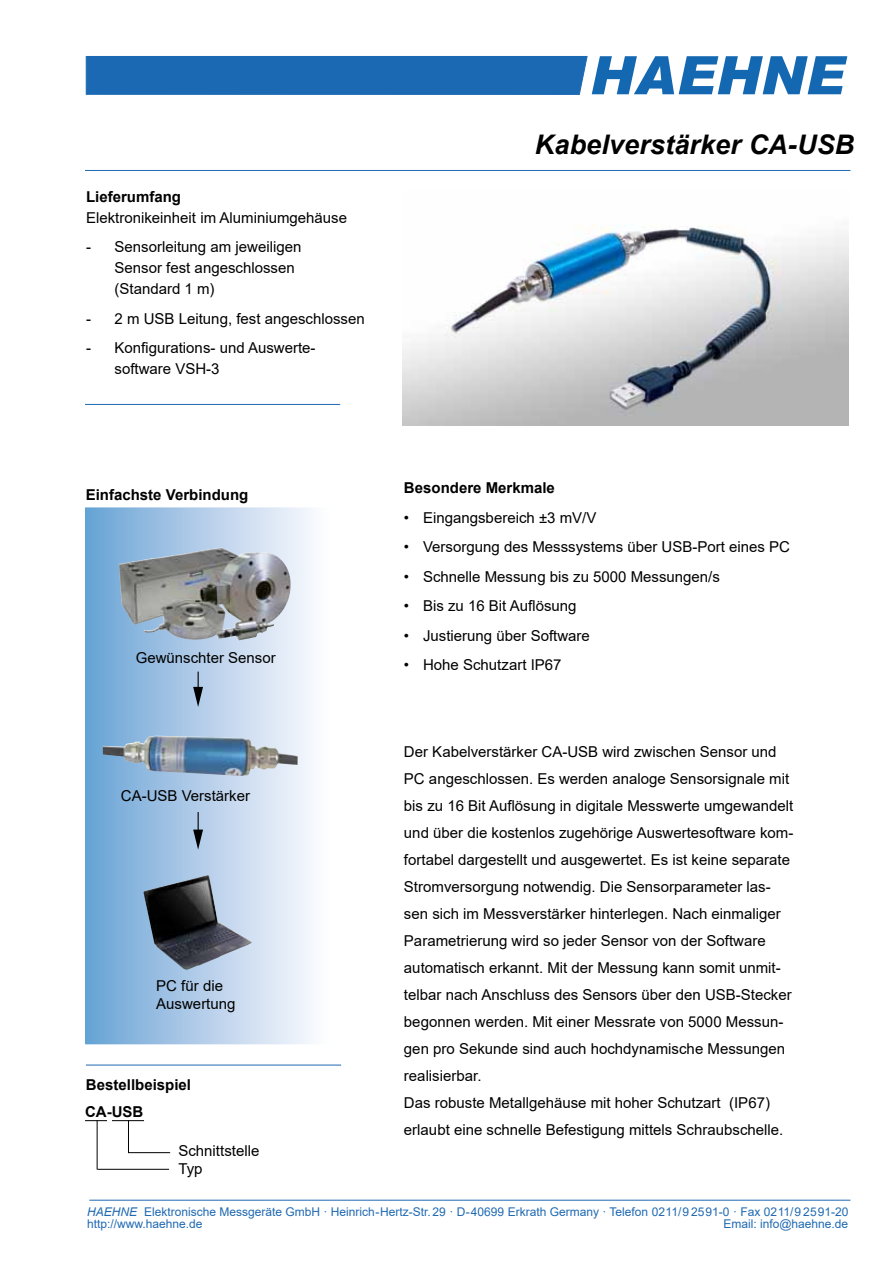
<style>
.page{position:relative;width:893px;height:1263px;background:#fff}
.page>*{position:absolute;margin:0;border:0;box-sizing:border-box;transform-origin:0 0}
.t1{font:italic 700 27px "Arial";letter-spacing:.005em;color:#000}
.t2{font:15px/27px "Arial";color:#000}
.t3{font:700 15px "Arial";color:#000}
.t4{font:12px/11.7px "Arial";color:#1f69b2}
.s1{font-style:italic}
</style>
<div class="page">
<hr style="left:85px;top:170px;width:765px;height:1px;background:#1f69b2">
<hr style="left:89px;top:1200px;width:761px;height:1px;background:#1f69b2">
<svg style="left:85px;top:56px;width:762px;height:38px;background:#3a7ebc"></svg>
<hr style="left:85px;top:404px;width:255px;height:1px;background:#1f69b2">
<hr style="left:86px;top:1065px;width:255px;height:1px;background:#1f69b2">
<hr style="left:97px;top:1120px;width:1px;height:50px;background:#000">
<hr style="left:97px;top:1169px;width:72px;height:1px;background:#000">
<hr style="left:85px;top:1120px;width:59px;height:1px;background:#000">
<hr style="left:128px;top:1120px;width:1px;height:33px;background:#000">
<hr style="left:129px;top:1152px;width:41px;height:1px;background:#000">
<img style="left:402px;top:225px;width:447px;height:200px">
<svg style="left:88px;top:510px;width:224px;height:531px;background:#aec9e3"></svg>
<div style="left:85px;top:507px;width:245px;height:537px;border:2px solid #fff"></div>
<img style="left:144px;top:875px;width:108px;height:94px">
<svg style="left:193px;top:672px;width:10px;height:35px"></svg>
<svg style="left:193px;top:812px;width:10px;height:38px"></svg>
<img style="left:119px;top:547px;width:103px;height:78px">
<img style="left:103px;top:736px;width:195px;height:40px">
<p class="t3" style="left:86px;top:186px;width:97px">Lieferumfang</p>
<p class="t2" style="left:86px;top:204px;width:262px">Elektronikeinheit im Aluminiumgehäuse</p>
<p class="t2" style="left:115px;top:237px;width:188px;line-height:21px;text-indent:-28px">- Sensorleitung am jeweiligen<br>Sensor fest angeschlossen (Standard 1 m)</p>
<p class="t2" style="left:86px;top:305px;width:280px">- 2 m USB Leitung, fest angeschlossen</p>
<p class="t2" style="left:115px;top:338px;width:202px;line-height:21px;text-indent:-28px">- Konfigurations- und Auswerte&shy;software VSH-3</p>
<h1 class="t1" style="left:535px;top:126px;width:321px">Kabelverstärker CA-USB</h1>
<p class="t3" style="left:86px;top:484px;width:164px">Einfachste Verbindung</p>
<p class="t2" style="left:136px;top:644px;width:142px">Gewünschter Sensor</p>
<p class="t2" style="left:121px;top:782px;width:131px">CA-USB Verstärker</p>
<p class="t2" style="left:156px;top:977px;width:81px;line-height:18px">PC für die<br>Auswertung</p>
<p class="t3" style="left:86px;top:1074px;width:107px">Bestellbeispiel</p>
<p class="t3" style="left:85px;top:1101px;width:60px">CA-USB</p>
<p class="t2" style="left:178px;top:1141px;width:82px;line-height:18px">Schnittstelle<br>Typ</p>
<p class="t3" style="left:404px;top:477px;width:152px">Besondere Merkmale</p>
<p class="t2" style="left:404px;top:504px;width:194px">• Eingangsbereich ±3 mV/V</p>
<p class="t2" style="left:404px;top:533px;width:387px">• Versorgung des Messsystems über USB-Port eines PC</p>
<p class="t2" style="left:404px;top:563px;width:317px">• Schnelle Messung bis zu 5000 Messungen/s</p>
<p class="t2" style="left:404px;top:592px;width:174px">• Bis zu 16 Bit Auflösung</p>
<p class="t2" style="left:404px;top:622px;width:187px">• Justierung über Software</p>
<p class="t2" style="left:404px;top:651px;width:159px">• Hohe Schutzart IP67</p>
<p class="t2" style="left:404px;top:738px;width:391px">Der Kabelverstärker CA-USB wird zwischen Sensor und PC angeschlossen. Es werden analoge Sensorsignale mit bis zu 16 Bit Auflösung in digitale Messwerte umgewandelt und über die kostenlos zugehörige Auswertesoftware kom&shy;fortabel dargestellt und ausgewertet. Es ist keine separate Stromversorgung notwendig. Die Sensorparameter las&shy;sen sich im Messverstärker hinterlegen. Nach einmaliger Parametrierung wird so jeder Sensor von der Software automatisch erkannt. Mit der Messung kann somit unmit&shy;telbar nach Anschluss des Sensors über den USB-Stecker begonnen werden. Mit einer Messrate von 5000 Messun&shy;gen pro Sekunde sind auch hochdynamische Messungen realisierbar.<br>Das robuste Metallgehäuse mit hoher Schutzart (IP67) erlaubt eine schnelle Befestigung mittels Schraubschelle.</p>
<p class="t4" style="left:87px;top:1206px;width:763px"><span class="s1">HAEHNE</span> Elektronische Messgeräte GmbH · Heinrich-Hertz-Str. 29 · D-40699 Erkrath Germany · Telefon 0211/9 25 91-0 · Fax 0211/9 25 91-20 http://www.haehne.de</p>
<p class="t4" style="left:723px;top:1217px;width:126px">Email: info@haehne.de</p>
</div>
